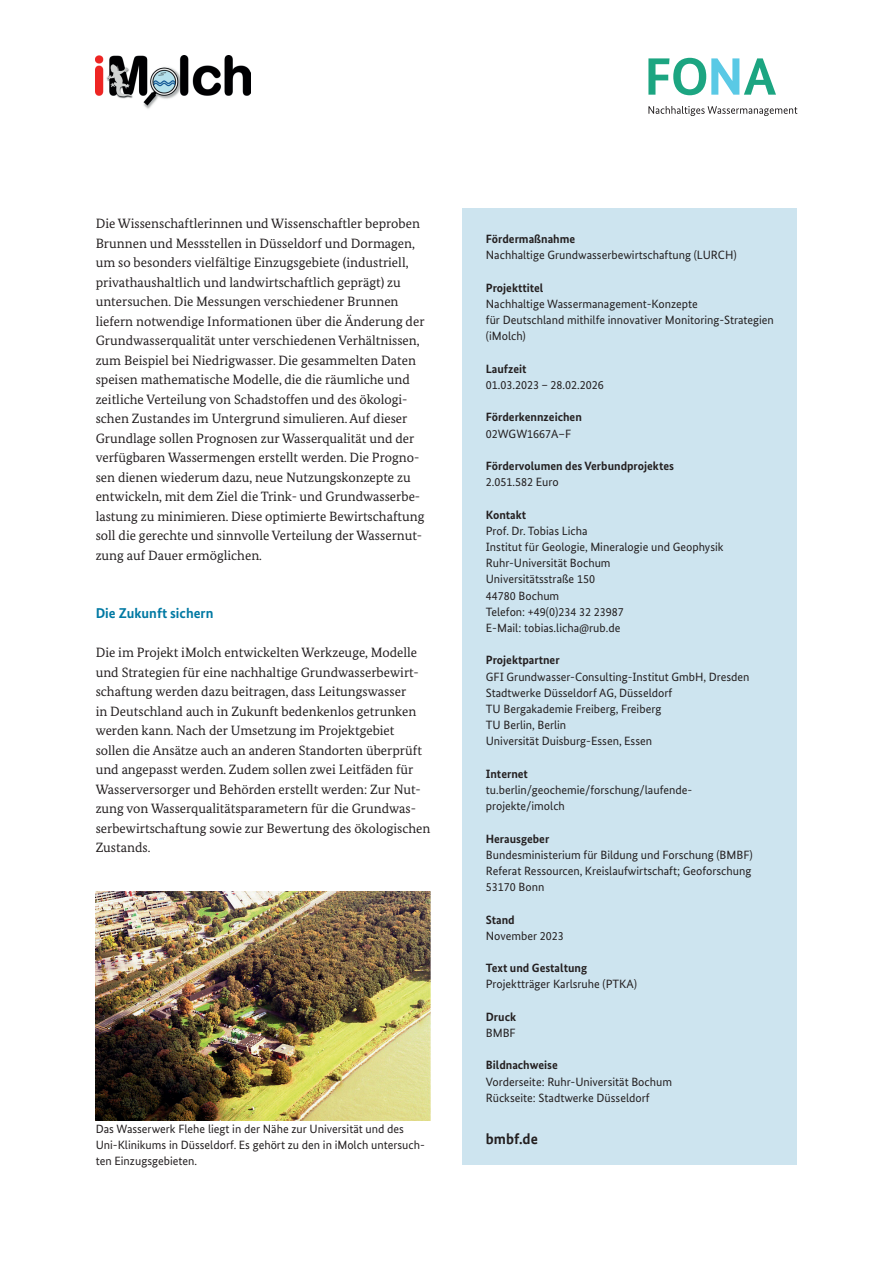
<style>
.page{position:relative;width:893px;height:1263px;background:#fff}
.page>*{position:absolute;margin:0;border:0;box-sizing:border-box;transform-origin:0 0}
.www_bmbf_de{font:700 15px "Bundes Sans Office";color:#231f20}
.Zwischentitel{font:700 14.25px "Bundes Sans";color:#0079a3}
.Fließtext{font:13.5px/19.5px "Bundes Serif";color:#231f20}
.Kastentext{font:12px/16.2px "Bundes Sans";color:#231f20}
.Kastentext-2{font:700 12px "Bundes Sans";color:#231f20}
.Abb{font:12px/15.8px "Bundes Sans";color:#231f20}
</style>
<div class="page">
<div style="left:462px;top:209px;width:335px;height:956px;background:#cde4ef"></div>
<svg style="left:648px;top:58px;width:128px;height:37px"></svg>
<svg style="left:648px;top:106px;width:149px;height:10px"></svg>
<img style="left:96px;top:891px;width:335px;height:229px">
<img style="left:96px;top:55px;width:155px;height:54px">
<p class="Fließtext" style="left:96px;top:214px;width:330px">Die Wissenschaftlerinnen und Wissenschaftler beproben Brunnen und Messstellen in Düsseldorf und Dormagen, um so besonders vielfältige Einzugsgebiete (industriell, privathaushaltlich und landwirtschaftlich geprägt) zu untersuchen. Die Messungen verschiedener Brunnen liefern notwendige Informationen über die Änderung der Grundwasserqualität unter verschiedenen Verhältnissen, zum Beispiel bei Niedrigwasser. Die gesammelten Daten speisen mathematische Modelle, die die räumliche und zeitliche Verteilung von Schadstoffen und des ökologi&shy;schen Zustandes im Untergrund simulieren. Auf dieser Grundlage sollen Prognosen zur Wasserqualität und der verfügbaren Wassermengen erstellt werden. Die Progno&shy;sen dienen wiederum dazu, neue Nutzungskonzepte zu entwickeln, mit dem Ziel die Trink- und Grundwasserbe&shy;lastung zu minimieren. Diese optimierte Bewirtschaftung soll die gerechte und sinnvolle Verteilung der Wassernut&shy;zung auf Dauer ermöglichen.</p>
<h3 class="Zwischentitel" style="left:96px;top:605px;width:119px">Die Zukunft sichern</h3>
<p class="Fließtext" style="left:96px;top:643px;width:336px">Die im Projekt iMolch entwickelten Werkzeuge, Modelle und Strategien für eine nachhaltige Grundwasserbewirt&shy;schaftung werden dazu beitragen, dass Leitungswasser<br>in Deutschland auch in Zukunft bedenkenlos getrunken werden kann. Nach der Umsetzung im Projektgebiet sollen die Ansätze auch an anderen Standorten überprüft und angepasst werden. Zudem sollen zwei Leitfäden für Wasserversorger und Behörden erstellt werden: Zur Nut&shy;zung von Wasserqualitätsparametern für die Grundwas&shy;serbewirtschaftung sowie zur Bewertung des ökologischen Zustands.</p>
<p class="Abb" style="left:96px;top:1121px;width:310px">Das Wasserwerk Flehe liegt in der Nähe zur Universität und des</p>
<p class="Abb" style="left:96px;top:1137px;width:331px">Uni-Klinikums in Düsseldorf. Es gehört zu den in iMolch untersuch&shy;ten Einzugsgebieten.</p>
<p class="Kastentext-2" style="left:486px;top:232px;width:91px">Fördermaßnahme</p>
<p class="Kastentext" style="left:486px;top:247px;width:252px">Nachhaltige Grundwasserbewirtschaftung (LURCH)</p>
<p class="Kastentext-2" style="left:486px;top:280px;width:59px">Projekttitel</p>
<p class="Kastentext" style="left:486px;top:296px;width:214px">Nachhaltige Wassermanagement-Konzepte</p>
<p class="Kastentext" style="left:486px;top:312px;width:290px">für Deutschland mithilfe innovativer Monitoring-Strategien (iMolch)</p>
<p class="Kastentext-2" style="left:486px;top:361px;width:42px">Laufzeit</p>
<p class="Kastentext" style="left:486px;top:377px;width:119px">01.03.2023 – 28.02.2026</p>
<p class="Kastentext-2" style="left:486px;top:410px;width:98px">Förderkennzeichen</p>
<p class="Kastentext" style="left:486px;top:425px;width:87px">02WGW1667A–F</p>
<p class="Kastentext-2" style="left:486px;top:459px;width:190px">Fördervolumen des Verbundprojektes</p>
<p class="Kastentext" style="left:486px;top:474px;width:74px">2.051.582 Euro</p>
<p class="Kastentext-2" style="left:486px;top:507px;width:42px">Kontakt</p>
<p class="Kastentext" style="left:486px;top:522px;width:103px">Prof. Dr. Tobias Licha</p>
<p class="Kastentext" style="left:486px;top:539px;width:239px">Institut für Geologie, Mineralogie und Geophysik</p>
<p class="Kastentext" style="left:486px;top:555px;width:126px">Ruhr-Universität Bochum</p>
<p class="Kastentext" style="left:486px;top:571px;width:111px">Universitätsstraße 150</p>
<p class="Kastentext" style="left:486px;top:587px;width:75px">44780 Bochum</p>
<p class="Kastentext" style="left:486px;top:603px;width:140px">Telefon: +49(0)234 32 23987</p>
<p class="Kastentext" style="left:486px;top:620px;width:136px">E-Mail: tobias.licha@rub.de</p>
<p class="Kastentext-2" style="left:486px;top:653px;width:75px">Projektpartner</p>
<p class="Kastentext" style="left:486px;top:668px;width:265px">GFI Grundwasser-Consulting-Institut GmbH, Dresden</p>
<p class="Kastentext" style="left:486px;top:684px;width:188px">Stadtwerke Düsseldorf AG, Düsseldorf</p>
<p class="Kastentext" style="left:486px;top:701px;width:177px">TU Bergakademie Freiberg, Freiberg</p>
<p class="Kastentext" style="left:486px;top:717px;width:82px">TU Berlin, Berlin</p>
<p class="Kastentext" style="left:486px;top:733px;width:168px">Universität Duisburg-Essen, Essen</p>
<p class="Kastentext-2" style="left:486px;top:766px;width:44px">Internet</p>
<p class="Kastentext" style="left:486px;top:782px;width:208px">tu.berlin/geochemie/forschung/laufende-</p>
<p class="Kastentext" style="left:486px;top:798px;width:81px">projekte/imolch</p>
<p class="Kastentext-2" style="left:486px;top:831px;width:65px">Herausgeber</p>
<p class="Kastentext" style="left:486px;top:846px;width:268px;text-align:justify">Bundesministerium für Bildung und Forschung (BMBF)<br>Referat Ressourcen, Kreislaufwirtschaft; Geoforschung 53170 Bonn</p>
<p class="Kastentext-2" style="left:486px;top:912px;width:30px">Stand</p>
<p class="Kastentext" style="left:486px;top:927px;width:79px">November 2023</p>
<p class="Kastentext-2" style="left:486px;top:961px;width:103px">Text und Gestaltung</p>
<p class="Kastentext" style="left:486px;top:976px;width:153px">Projektträger Karlsruhe (PTKA)</p>
<p class="Kastentext-2" style="left:486px;top:1009px;width:32px">Druck</p>
<p class="Kastentext" style="left:486px;top:1025px;width:31px">BMBF</p>
<p class="Kastentext-2" style="left:486px;top:1058px;width:74px">Bildnachweise</p>
<p class="Kastentext" style="left:486px;top:1073px;width:188px">Vorderseite: Ruhr-Universität Bochum</p>
<p class="Kastentext" style="left:486px;top:1089px;width:165px">Rückseite: Stadtwerke Düsseldorf</p>
<p class="www_bmbf_de" style="left:486px;top:1130px;width:54px">bmbf.de</p>
</div>
